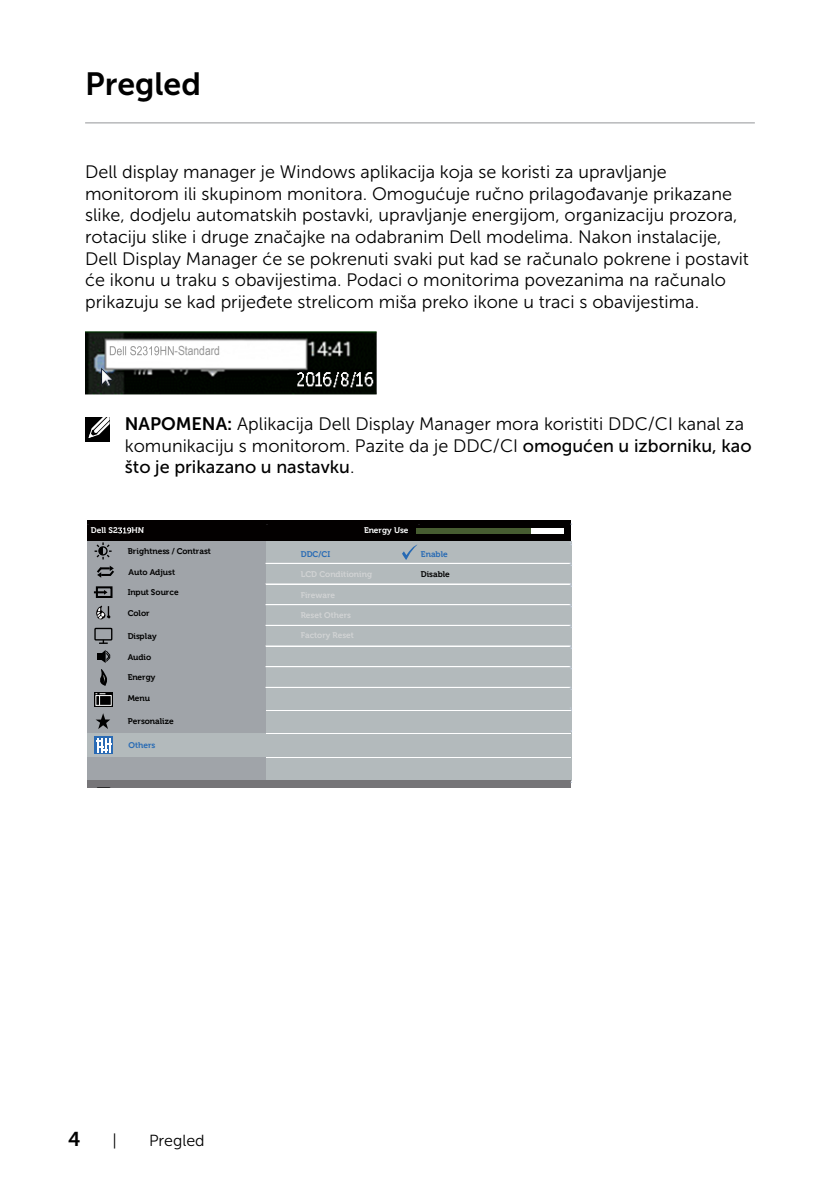
<style>
.page{position:relative;width:840px;height:1191px;background:#fff}
.page>*{position:absolute;margin:0;border:0;box-sizing:border-box;transform-origin:0 0}
.t1{font:32px "Museo Sans For Dell 700";color:#000}
.t2{font:20px "Museo Sans For Dell 700";color:#000}
.t3{font:18px/21.6px "Museo Sans For Dell 300";color:#000}
.t4{font:18px "Museo Sans For Dell 500";color:#000}
.t5{font:16px "Museo Sans For Dell 300";color:#000}
.t6{font:12.6px "Arial Narrow";color:#959595}
.t7{font:700 8.2px "Museo For Dell";color:#000}
.t8{font:700 8.2px "Museo For Dell";color:#d1d3d4}
.t9{font:700 8.2px "Museo For Dell";color:#276ab4}
.t10{font:700 8.2px "Museo For Dell";color:#fff}
.s1{font-family:"Museo Sans For Dell 700"}
.s2{font-family:"Museo Sans For Dell 500"}
.s3{font-family:"Museo Sans For Dell 300"}
</style>
<div class="page">
<hr style="left:85px;top:122px;width:669px;height:1px;background:#939598">
<img style="left:85px;top:331px;width:291px;height:63px">
<svg style="left:110px;top:346px;width:64px;height:9px"></svg>
<div style="left:85px;top:417px;width:24px;height:24px;background:#000"></div>
<svg style="left:88px;top:417px;width:22px;height:22px"></svg>
<div style="left:87px;top:520px;width:483px;height:21px;background:#030000"></div>
<div style="left:87px;top:541px;width:180px;height:239px;background:#a0a4a9"></div>
<div style="left:266px;top:541px;width:305px;height:240px;background:#b3babc"></div>
<div style="left:87px;top:780px;width:483px;height:7px;background:#767578"></div>
<svg style="left:118px;top:527px;width:13px;height:6px"></svg>
<div style="left:416px;top:528px;width:147px;height:6px;background:#fff"></div>
<div style="left:416px;top:528px;width:115px;height:6px;background:#475c31"></div>
<svg style="left:94px;top:542px;width:17px;height:17px"></svg>
<div style="left:96px;top:586px;width:16px;height:12px;border:2px solid #000"></div>
<svg style="left:94px;top:590px;width:13px;height:5px"></svg>
<svg style="left:96px;top:713px;width:14px;height:16px"></svg>
<svg style="left:94px;top:692px;width:19px;height:15px"></svg>
<div style="left:95px;top:695px;width:16px;height:10px;border:1px solid #fff"></div>
<svg style="left:95px;top:693px;width:10px;height:12px"></svg>
<div style="left:94px;top:627px;width:18px;height:14px;border:1px solid #000"></div>
<svg style="left:99px;top:640px;width:9px;height:4px"></svg>
<hr style="left:266px;top:563px;width:304px;height:1px;background:#fff">
<hr style="left:266px;top:583px;width:304px;height:1px;background:#fff">
<hr style="left:266px;top:584px;width:304px;height:1px;background:#fff">
<hr style="left:266px;top:604px;width:304px;height:1px;background:#fff">
<hr style="left:266px;top:625px;width:304px;height:1px;background:#fff">
<hr style="left:266px;top:645px;width:304px;height:1px;background:#fff">
<hr style="left:266px;top:646px;width:304px;height:1px;background:#fff">
<hr style="left:266px;top:666px;width:304px;height:1px;background:#fff">
<hr style="left:266px;top:687px;width:304px;height:1px;background:#fff">
<hr style="left:266px;top:710px;width:304px;height:1px;background:#fff">
<svg style="left:100px;top:669px;width:7px;height:17px"></svg>
<svg style="left:94px;top:787px;width:19px;height:1px"></svg>
<svg style="left:96px;top:605px;width:14px;height:15px"></svg>
<hr style="left:266px;top:733px;width:304px;height:1px;background:#fff">
<svg style="left:97px;top:650px;width:13px;height:13px"></svg>
<svg style="left:97px;top:565px;width:17px;height:13px"></svg>
<div style="left:87px;top:733px;width:179px;height:24px;background:#b3babc"></div>
<svg style="left:95px;top:736px;width:18px;height:18px"></svg>
<svg style="left:96px;top:738px;width:16px;height:14px"></svg>
<svg style="left:402px;top:544px;width:15px;height:15px"></svg>
<hr style="left:266px;top:757px;width:304px;height:1px;background:#fff">
<h1 class="t1" style="left:85px;top:66px;width:117px">Pregled</h1>
<p class="t3" style="left:85px;top:161px;width:665px">Dell display manager je Windows aplikacija koja se koristi za upravljanje monitorom ili skupinom monitora. Omogućuje ručno prilagođavanje prikazane slike, dodjelu automatskih postavki, upravljanje energijom, organizaciju prozora, rotaciju slike i druge značajke na odabranim Dell modelima. Nakon instalacije, Dell Display Manager će se pokrenuti svaki put kad se računalo pokrene i postavit će ikonu u traku s obavijestima. Podaci o monitorima povezanima na računalo prikazuju se kad prijeđete strelicom miša preko ikone u traci s obavijestima.</p>
<p class="t6" style="left:174px;top:341px;width:47px">-Standard</p>
<p class="t3" style="left:125px;top:413px;width:628px"><span class="s1">NAPOMENA:</span> Aplikacija Dell Display Manager mora koristiti DDC/CI kanal za komunikaciju s monitorom. Pazite da je DDC/CI <span class="s2">omogućen u izborniku, kao</span></p>
<p class="t4" style="left:125px;top:457px;width:231px">što je prikazano u nastavku<span class="s3">.</span></p>
<p class="t10" style="left:91px;top:526px;width:28px">Dell S2</p>
<p class="t10" style="left:131px;top:526px;width:14px">HN</p>
<p class="t10" style="left:364px;top:526px;width:46px">Energy Use</p>
<p class="t7" style="left:128px;top:546px;width:84px">Brightness / Contrast</p>
<p class="t7" style="left:128px;top:568px;width:48px">Auto Adjust</p>
<p class="t7" style="left:128px;top:588px;width:52px">Input Source</p>
<p class="t7" style="left:128px;top:631px;width:30px">Display</p>
<p class="t7" style="left:128px;top:672px;width:29px">Energy</p>
<p class="t7" style="left:128px;top:694px;width:24px">Menu</p>
<p class="t7" style="left:128px;top:717px;width:47px">Personalize</p>
<p class="t7" style="left:128px;top:608px;width:23px">Color</p>
<p class="t7" style="left:128px;top:652px;width:25px">Audio</p>
<p class="t9" style="left:128px;top:740px;width:29px">Others</p>
<p class="t9" style="left:300px;top:549px;width:31px">DDC/CI</p>
<p class="t8" style="left:300px;top:570px;width:73px">LCD Conditioning</p>
<p class="t8" style="left:300px;top:611px;width:52px">Reset Others</p>
<p class="t8" style="left:300px;top:631px;width:55px">Factory Reset</p>
<p class="t8" style="left:300px;top:590px;width:36px">Fireware</p>
<p class="t9" style="left:420px;top:549px;width:28px">Enable</p>
<p class="t7" style="left:420px;top:570px;width:30px">Disable</p>
<p class="t2" style="left:68px;top:1127px;width:14px">4</p>
<p class="t5" style="left:112px;top:1131px;width:6px">|</p>
<p class="t5" style="left:149px;top:1131px;width:57px">Pregled</p>
</div>
